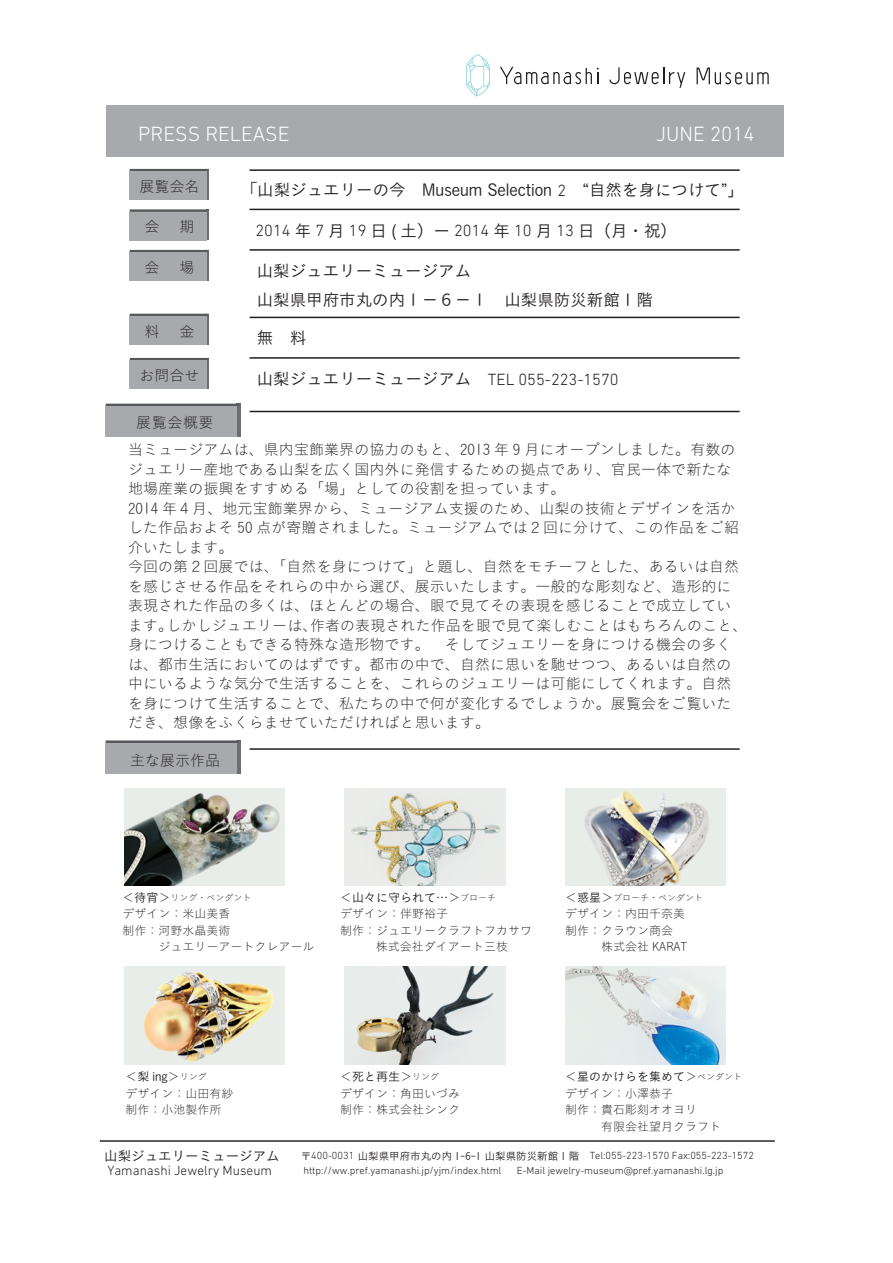
<style>
.page{position:relative;width:893px;height:1263px;background:#fff}
.page>*{position:absolute;margin:0;border:0;box-sizing:border-box;transform-origin:0 0}
.t1{font:300 21px "DIN Next LT Pro";color:#fff}
.t2{font:16.5px/28.8px "Koburina Go Std W3";color:#231f20}
.t3{font:300 16.5px "DIN Next LT Pro";color:#231f20}
.t4{font:15px/19.5px "Koburina Go Std W1";letter-spacing:.005em;color:#231f20}
.t5{font:300 13.5px "DIN Next LT Pro";color:#231f20}
.t6{font:13.5px "Koburina Go Std W3";color:#231f20}
.t7{font:12px/16.5px "Koburina Go Std W1";color:#231f20}
.t8{font:12px "Koburina Go Std W3";color:#231f20}
.t9{font:300 10.5px/14.9px "DIN Next LT Pro";color:#231f20}
.t10{font:9px "Koburina Go Std W1";color:#231f20}
.s1{font-family:"Koz Go Pro"}
.s2{font-family:"DIN Next LT Pro";font-weight:300}
.s3{font-family:"Koburina Go Std W3";font-weight:400}
.s4{font-size:12px}
.s5{font-family:"Koburina Go Std W3";font-size:12px}
.s6{font-family:"Koburina Go Std W1"}
.s7{font-family:"Koburina Go Std W1";font-size:9px}
.s8{font-family:"Koz Go Pro";font-weight:400}
</style>
<div class="page">
<svg style="left:500px;top:67px;width:99px;height:17px"></svg>
<svg style="left:609px;top:67px;width:76px;height:21px"></svg>
<svg style="left:697px;top:68px;width:72px;height:16px"></svg>
<svg style="left:466px;top:54px;width:24px;height:43px"></svg>
<div style="left:106px;top:105px;width:678px;height:52px;background:#a8a9ad"></div>
<hr style="left:250px;top:169px;width:490px;height:2px;background:#231f20">
<hr style="left:250px;top:209px;width:490px;height:1px;background:#231f20">
<hr style="left:250px;top:249px;width:490px;height:2px;background:#231f20">
<hr style="left:250px;top:317px;width:490px;height:1px;background:#231f20">
<hr style="left:250px;top:357px;width:490px;height:2px;background:#231f20">
<hr style="left:206px;top:169px;width:3px;height:31px;background:#6c6d70">
<svg style="left:130px;top:169px;width:79px;height:2px"></svg>
<div style="left:130px;top:171px;width:77px;height:29px;background:#a8a9ad"></div>
<hr style="left:206px;top:209px;width:3px;height:31px;background:#6c6d70">
<svg style="left:130px;top:209px;width:79px;height:3px"></svg>
<div style="left:130px;top:212px;width:77px;height:28px;background:#a8a9ad"></div>
<hr style="left:206px;top:250px;width:3px;height:31px;background:#6c6d70">
<svg style="left:130px;top:250px;width:79px;height:2px"></svg>
<div style="left:130px;top:252px;width:77px;height:29px;background:#a8a9ad"></div>
<hr style="left:206px;top:314px;width:3px;height:30px;background:#6c6d70">
<svg style="left:130px;top:314px;width:79px;height:2px"></svg>
<div style="left:130px;top:316px;width:77px;height:28px;background:#a8a9ad"></div>
<hr style="left:207px;top:358px;width:2px;height:31px;background:#6c6d70">
<svg style="left:130px;top:358px;width:79px;height:2px"></svg>
<div style="left:130px;top:360px;width:77px;height:29px;background:#a8a9ad"></div>
<hr style="left:100px;top:1140px;width:675px;height:2px;background:#231f20">
<div style="left:236px;top:740px;width:5px;height:34px;background:#6c6d70"></div>
<svg style="left:106px;top:740px;width:134px;height:3px"></svg>
<div style="left:106px;top:743px;width:131px;height:31px;background:#a8a9ad"></div>
<hr style="left:250px;top:748px;width:490px;height:2px;background:#231f20">
<div style="left:236px;top:404px;width:5px;height:33px;background:#6c6d70"></div>
<svg style="left:106px;top:404px;width:134px;height:2px"></svg>
<div style="left:106px;top:406px;width:131px;height:31px;background:#a8a9ad"></div>
<hr style="left:250px;top:411px;width:490px;height:1px;background:#231f20">
<img style="left:125px;top:788px;width:160px;height:98px">
<img style="left:345px;top:788px;width:160px;height:98px">
<img style="left:565px;top:788px;width:160px;height:98px">
<img style="left:125px;top:966px;width:160px;height:98px">
<img style="left:345px;top:966px;width:160px;height:98px">
<img style="left:565px;top:966px;width:160px;height:98px">
<p class="t4" style="left:139px;top:176px;width:61px">展覧会名</p>
<p class="t4" style="left:144px;top:216px;width:16px">会</p>
<p class="t4" style="left:179px;top:216px;width:17px">期</p>
<p class="t4" style="left:144px;top:257px;width:16px">会</p>
<p class="t4" style="left:179px;top:257px;width:17px">場</p>
<p class="t4" style="left:144px;top:321px;width:16px">料</p>
<p class="t4" style="left:179px;top:321px;width:17px">金</p>
<p class="t4" style="left:140px;top:365px;width:62px">お問合せ</p>
<p class="t4" style="left:136px;top:412px;width:79px">展覧会概要</p>
<h1 class="t1" style="left:656px;top:122px;width:100px">JUNE 2014</h1>
<p class="t2" style="left:241px;top:175px;width:505px"><span class="s1">「</span>山梨ジュエリーの今　Museum Selection <span class="s2">2</span>　“自然を身につけて”」</p>
<p class="t3" style="left:256px;top:221px;width:423px">2014 <span class="s3">年</span> 7 <span class="s3">月</span> 19 <span class="s3">日 ( 土）ー</span> 2014 <span class="s3">年</span> 10 <span class="s3">月</span> 13 <span class="s3">日（月・祝）</span></p>
<p class="t2" style="left:257px;top:256px;width:397px">山梨ジュエリーミュージアム<br>山梨県甲府市丸の内１－６－１　山梨県防災新館 1 階</p>
<p class="t2" style="left:257px;top:324px;width:51px">無　料</p>
<p class="t3" style="left:257px;top:369px;width:363px"><span class="s3">山梨ジュエリーミュージアム　</span>TEL 055-223-1570</p>
<p class="t4" style="left:128px;top:439px;width:621px">当ミュージアムは、県内宝飾業界の協力のもと、2013 年 9 月にオープンしました。有数のジュエリー産地である山梨を広く国内外に発信するための拠点であり、官民一体で新たな地場産業の振興をすすめる「場」としての役割を担っています。<br>2014 年４月、地元宝飾業界から、ミュージアム支援のため、山梨の技術とデザインを活かした作品およそ 50 点が寄贈されました。ミュージアムでは２回に分けて、この作品をご紹介いたします。<br>今回の第２回展では、「自然を身につけて」と題し、自然をモチーフとした、あるいは自然を感じさせる作品をそれらの中から選び、展示いたします。一般的な彫刻など、造形的に表現された作品の多くは、ほとんどの場合、眼で見てその表現を感じることで成立しています。しかしジュエリーは、作者の表現された作品を眼で見て楽しむことはもちろんのこと、身につけることもできる特殊な造形物です。　そしてジュエリーを身につける機会の多くは、都市生活においてのはずです。都市の中で、自然に思いを馳せつつ、あるいは自然の中にいるような気分で生活することを、これらのジュエリーは可能にしてくれます。自然を身につけて生活することで、私たちの中で何が変化するでしょうか。展覧会をご覧いただき、想像をふくらませていただければと思います。</p>
<p class="t4" style="left:130px;top:750px;width:91px">主な展示作品</p>
<p class="t10" style="left:122px;top:891px;width:130px"><span class="s4">＜</span><span class="s5">待宵</span><span class="s4">＞</span>リング・ペンダント</p>
<p class="t7" style="left:122px;top:905px;width:109px">デザイン：米山美香</p>
<p class="t7" style="left:122px;top:922px;width:109px">制作：河野水晶美術</p>
<p class="t7" style="left:158px;top:938px;width:157px">ジュエリーアートクレアール</p>
<p class="t8" style="left:340px;top:888px;width:157px"><span class="s6">＜</span>山々に守られて…<span class="s6">＞</span><span class="s7">ブローチ</span></p>
<p class="t7" style="left:340px;top:905px;width:109px">デザイン：伴野裕子</p>
<p class="t7" style="left:340px;top:922px;width:193px">制作：ジュエリークラフトフカサワ</p>
<p class="t7" style="left:376px;top:938px;width:133px">株式会社ダイアート三枝</p>
<p class="t10" style="left:565px;top:891px;width:140px"><span class="s4">＜</span><span class="s5">惑星</span><span class="s4">＞</span>ブローチ・ペンダント</p>
<p class="t7" style="left:565px;top:905px;width:121px">デザイン：内田千奈美</p>
<p class="t7" style="left:565px;top:922px;width:109px">制作：クラウン商会</p>
<p class="t7" style="left:601px;top:938px;width:88px">株式会社 KARAT</p>
<p class="t8" style="left:125px;top:1067px;width:83px"><span class="s6">＜</span>梨 ing<span class="s6">＞</span><span class="s7">リング</span></p>
<p class="t7" style="left:125px;top:1084px;width:110px">デザイン：山田有紗制作：小池製作所</p>
<p class="t8" style="left:340px;top:1067px;width:100px"><span class="s6">＜</span>死と再生<span class="s6">＞</span><span class="s7">リング</span></p>
<p class="t7" style="left:340px;top:1084px;width:121px">デザイン：角田いづみ制作：株式会社シンク</p>
<p class="t8" style="left:565px;top:1067px;width:179px"><span class="s6">＜</span>星のかけらを集めて<span class="s6">＞</span><span class="s7">ペンダント</span></p>
<p class="t7" style="left:565px;top:1084px;width:109px">デザイン：小澤恭子</p>
<p class="t7" style="left:565px;top:1101px;width:133px">制作：貴石彫刻オオヨリ</p>
<p class="t7" style="left:601px;top:1117px;width:121px">有限会社望月クラフト</p>
<p class="t6" style="left:104px;top:1145px;width:177px">山梨ジュエリーミュージアム</p>
<p class="t5" style="left:107px;top:1163px;width:166px">Yamanashi Jewelry Museum</p>
<p class="t9" style="left:301px;top:1148px;width:455px"><span class="s8">〒</span>400-0031 <span class="s3">山梨県甲府市丸の内 1-6-1 山梨県防災新館 1 階</span> Tel:055-223-1570 Fax:055-223-1572 http://ww.pref.yamanashi.jp/yjm/index.html</p>
<p class="t9" style="left:517px;top:1163px;width:208px">E-Mail jewelry-museum@pref.yamanashi.lg.jp</p>
</div>
